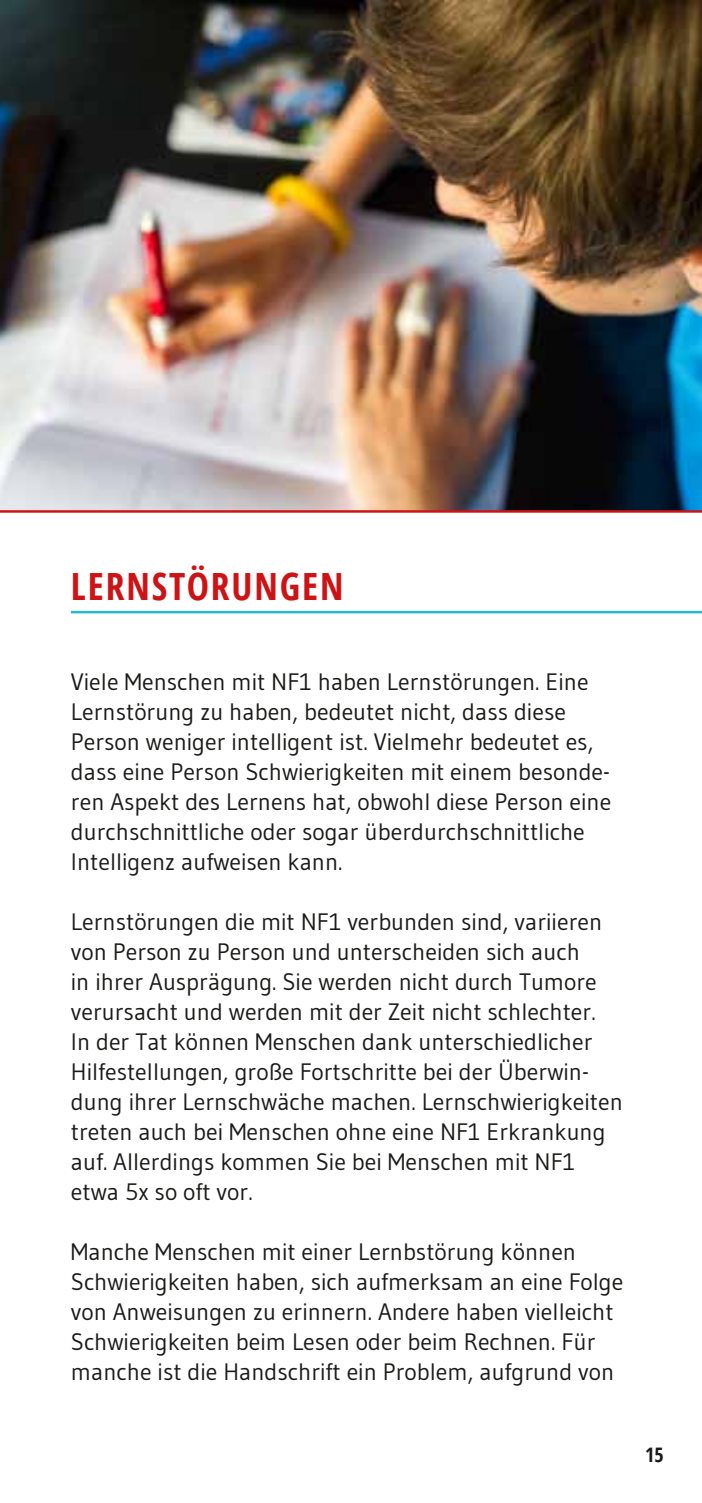
<style>
.page{position:relative;width:702px;height:1503px;background:#fff}
.page>*{position:absolute;margin:0;border:0;box-sizing:border-box;transform-origin:0 0}
.t1{font:700 condensed 37.5px "Open Sans";letter-spacing:.05em;color:#cd1316}
.t2{font:23.75px/30px "Gudea";color:#1a1a18}
.t3{font:700 condensed 20px "Open Sans";color:#1a1a18}
</style>
<div class="page">
<img style="left:0;top:0;width:702px;height:510px">
<hr style="left:0;top:510px;width:702px;height:2px;background:#cd1316">
<hr style="left:71px;top:611px;width:631px;height:2px;background:#20b9d6">
<h1 class="t1" style="left:71px;top:560px;width:274px">LERNSTÖRUNGEN</h1>
<p class="t2" style="left:71px;top:666px;width:542px">Viele Menschen mit NF1 haben Lernstörungen. Eine Lernstörung zu haben, bedeutet nicht, dass diese Person weniger intelligent ist. Vielmehr bedeutet es, dass eine Person Schwierigkeiten mit einem besonde&shy;ren Aspekt des Lernens hat, obwohl diese Person eine durchschnittliche oder sogar überdurchschnittliche Intelligenz aufweisen kann.</p>
<p class="t2" style="left:71px;top:906px;width:553px">Lernstörungen die mit NF1 verbunden sind, variieren von Person zu Person und unterscheiden sich auch<br>in ihrer Ausprägung. Sie werden nicht durch Tumore verursacht und werden mit der Zeit nicht schlechter.<br>In der Tat können Menschen dank unterschiedlicher Hilfestellungen, große Fortschritte bei der Überwin&shy;dung ihrer Lernschwäche machen. Lernschwierigkeiten treten auch bei Menschen ohne eine NF1 Erkrankung auf. Allerdings kommen Sie bei Menschen mit NF1 etwa 5x so oft vor.</p>
<p class="t2" style="left:71px;top:1236px;width:554px">Manche Menschen mit einer Lernbstörung können Schwierigkeiten haben, sich aufmerksam an eine Folge von Anweisungen zu erinnern. Andere haben vielleicht Schwierigkeiten beim Lesen oder beim Rechnen. Für manche ist die Handschrift ein Problem, aufgrund von</p>
<p class="t3" style="left:645px;top:1440px;width:20px">15</p>
</div>
